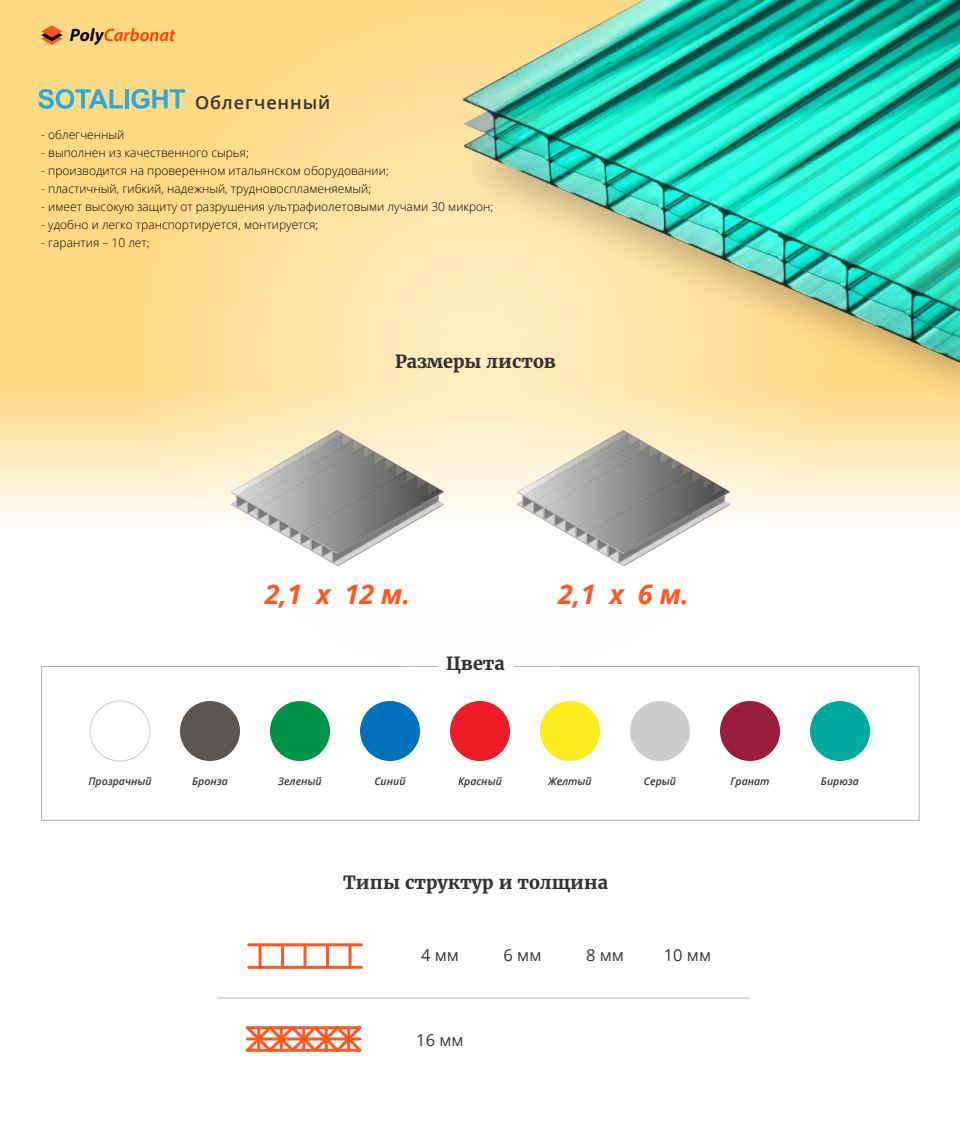
<style>
.page{position:relative;width:960px;height:1144px;background:#fff}
.page>*{position:absolute;margin:0;border:0;box-sizing:border-box;transform-origin:0 0}
.t1{font:italic 700 27px "Open Sans";color:#ff5722}
.t2{font:700 18px "Merriweather";color:#333}
.t3{font:italic 600 18px "Myriad Pro";color:#ff3d00}
.t4{font:600 18px "Open Sans";letter-spacing:.05em;color:#333}
.t5{font:16.5px "Open Sans";color:#333}
.t6{font:300 12px "Open Sans";color:#000}
.t7{font:italic 600 10.5px "Open Sans";color:#333}
.s1{font-weight:700;color:#000}
</style>
<div class="page">
<div style="left:0;top:1px;width:960px;height:600px;background:#ffd983"></div>
<svg style="left:116px;top:0;width:323px;height:333px"></svg>
<svg style="left:0;top:333px;width:960px;height:268px;background:#fff0d1"></svg>
<svg style="left:41px;top:25px;width:21px;height:20px"></svg>
<svg style="left:41px;top:666px;width:878px;height:154px"></svg>
<div style="left:450px;top:701px;width:60px;height:60px;background:#ed1c24;border-radius:50%"></div>
<div style="left:540px;top:701px;width:60px;height:60px;background:#fcee21;border-radius:50%"></div>
<div style="left:630px;top:701px;width:60px;height:60px;background:#ccc;border-radius:50%"></div>
<div style="left:720px;top:701px;width:60px;height:60px;background:#9b1c3d;border-radius:50%"></div>
<div style="left:810px;top:701px;width:60px;height:60px;background:#00a99d;border-radius:50%"></div>
<div style="left:360px;top:701px;width:60px;height:60px;background:#0071bc;border-radius:50%"></div>
<div style="left:270px;top:701px;width:60px;height:60px;background:#009245;border-radius:50%"></div>
<div style="left:180px;top:701px;width:60px;height:60px;background:#5b5652;border-radius:50%"></div>
<div style="left:90px;top:701px;width:60px;height:60px;background:#fff;border-radius:50%"></div>
<div style="left:90px;top:700px;width:60px;height:61px;border:1px solid #ccc;border-radius:50%"></div>
<hr style="left:249px;top:943px;width:112px;height:3px;background:#ff5722">
<hr style="left:249px;top:966px;width:112px;height:3px;background:#ff5722">
<hr style="left:259px;top:945px;width:3px;height:22px;background:#ff5722">
<hr style="left:281px;top:945px;width:3px;height:22px;background:#ff5722">
<hr style="left:304px;top:945px;width:3px;height:22px;background:#ff5722">
<hr style="left:326px;top:945px;width:3px;height:22px;background:#ff5722">
<hr style="left:349px;top:945px;width:3px;height:22px;background:#ff5722">
<hr style="left:0;top:1143px;width:960px;height:1px;background:#ffd983">
<svg style="left:231px;top:430px;width:213px;height:136px;background:#c5c1b9"></svg>
<svg style="left:518px;top:430px;width:212px;height:136px;background:#c5c1b9"></svg>
<img style="left:453px;top:366px;width:507px;height:36px">
<img style="left:439px;top:0;width:521px;height:366px">
<svg style="left:38px;top:89px;width:85px;height:20px"></svg>
<hr style="left:125px;top:89px;width:4px;height:19px;background:#29abe2">
<svg style="left:131px;top:89px;width:54px;height:20px"></svg>
<svg style="left:246px;top:1026px;width:116px;height:26px"></svg>
<hr style="left:218px;top:998px;width:532px;height:1px;background:#666">
<h2 class="t3" style="left:70px;top:24px;width:107px"><span class="s1">Poly</span>Carbonat</h2>
<h2 class="t4" style="left:195px;top:90px;width:137px">Облегченный</h2>
<p class="t6" style="left:41px;top:126px;width:85px">- облегченный</p>
<p class="t6" style="left:41px;top:144px;width:209px">- выполнен из качественного сырья;</p>
<p class="t6" style="left:41px;top:162px;width:349px">- производится на проверенном итальянском оборудовании;</p>
<p class="t6" style="left:41px;top:180px;width:332px">- пластичный, гибкий, надежный, трудновоспламеняемый;</p>
<p class="t6" style="left:41px;top:198px;width:454px">- имеет высокую защиту от разрушения ультрафиолетовыми лучами 30 микрон;</p>
<p class="t6" style="left:41px;top:216px;width:279px">- удобно и легко транспортируется, монтируется;</p>
<p class="t6" style="left:41px;top:234px;width:110px">- гарантия – 10 лет;</p>
<h2 class="t2" style="left:395px;top:349px;width:163px">Размеры листов</h2>
<h1 class="t1" style="left:265px;top:575px;width:147px">2,1 х 12 м.</h1>
<h1 class="t1" style="left:558px;top:575px;width:132px">2,1 х 6 м.</h1>
<h2 class="t2" style="left:446px;top:651px;width:60px">Цвета</h2>
<p class="t7" style="left:88px;top:774px;width:65px">Прозрачный</p>
<p class="t7" style="left:192px;top:774px;width:37px">Бронза</p>
<p class="t7" style="left:278px;top:774px;width:45px">Зеленый</p>
<p class="t7" style="left:374px;top:774px;width:33px">Синий</p>
<p class="t7" style="left:458px;top:774px;width:45px">Красный</p>
<p class="t7" style="left:548px;top:774px;width:45px">Желтый</p>
<p class="t7" style="left:644px;top:774px;width:34px">Серый</p>
<p class="t7" style="left:730px;top:774px;width:41px">Гранат</p>
<p class="t7" style="left:821px;top:774px;width:40px">Бирюза</p>
<h2 class="t2" style="left:343px;top:870px;width:266px">Типы структур и толщина</h2>
<h3 class="t5" style="left:421px;top:944px;width:39px">4 мм</h3>
<h3 class="t5" style="left:416px;top:1029px;width:49px">16 мм</h3>
<h3 class="t5" style="left:504px;top:944px;width:39px">6 мм</h3>
<h3 class="t5" style="left:586px;top:944px;width:39px">8 мм</h3>
<h3 class="t5" style="left:664px;top:944px;width:49px">10 мм</h3>
</div>
